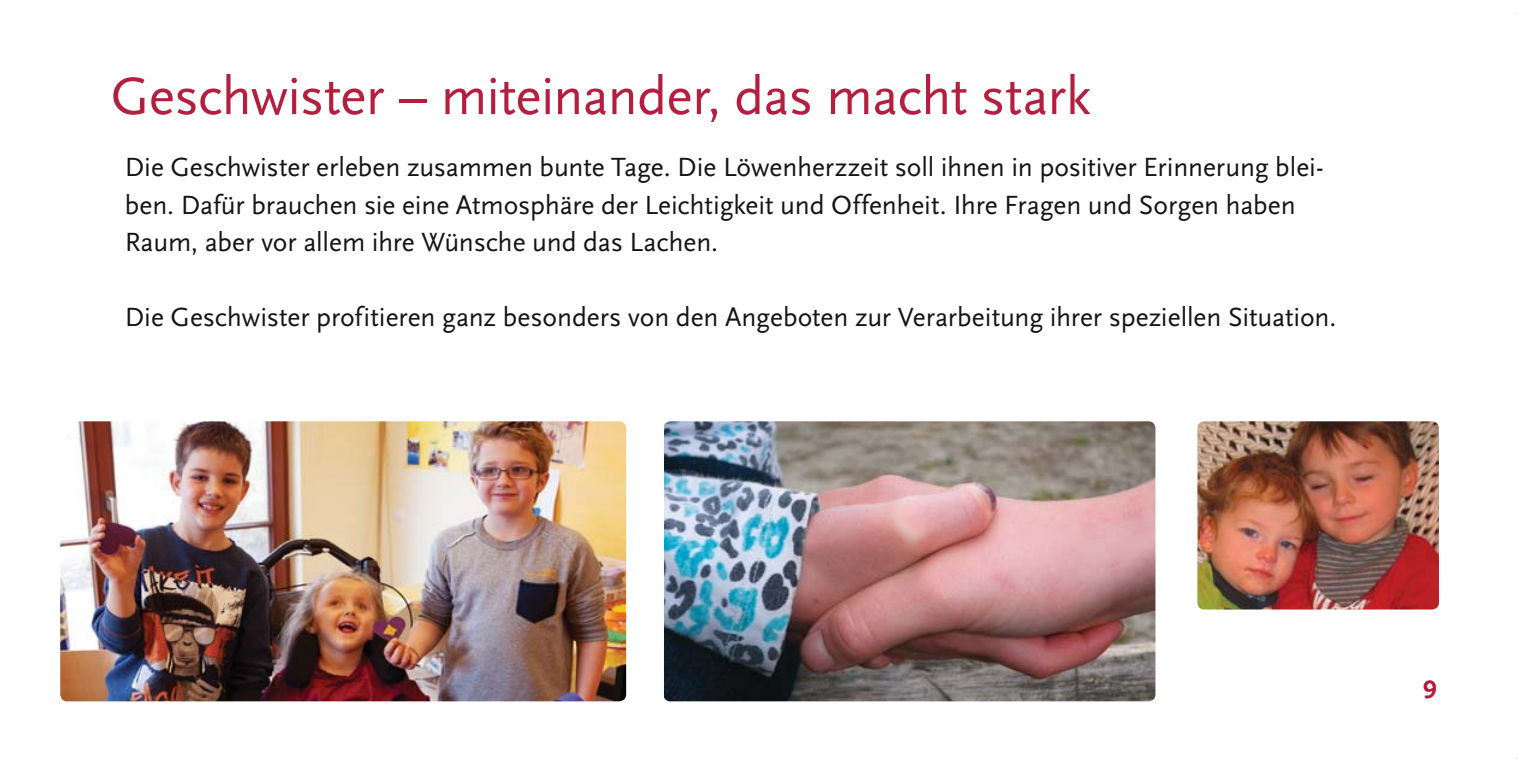
<style>
.page{position:relative;width:1518px;height:773px;background:#fff}
.page>*{position:absolute;margin:0;border:0;box-sizing:border-box;transform-origin:0 0}
.t1{font:55px "Scala Sans";letter-spacing:-.01em;color:#b61e3f}
.t2{font:27.5px/37.5px "Scala Sans";color:#151614}
.t3{font:700 25px "Scala Sans";color:#b61e3f}
</style>
<div class="page">
<img style="left:664px;top:421px;width:491px;height:280px">
<img style="left:60px;top:421px;width:566px;height:280px;border-radius:7px">
<img style="left:1197px;top:421px;width:242px;height:188px;border-radius:7px">
<h1 class="t1" style="left:111px;top:71px;width:982px">Geschwister – miteinander, das macht stark</h1>
<p class="t2" style="left:125px;top:150px;width:1200px">Die Geschwister erleben zusammen bunte Tage. Die Löwenherzzeit soll ihnen in positiver Erinnerung blei&shy;ben. Dafür brauchen sie eine Atmosphäre der Leichtigkeit und Offenheit. Ihre Fragen und Sorgen haben<br>Raum, aber vor allem ihre Wünsche und das Lachen.</p>
<p class="t2" style="left:125px;top:300px;width:1213px">Die Geschwister profitieren ganz besonders von den Angeboten zur Verarbeitung ihrer speziellen Situation.</p>
<p class="t3" style="left:1423px;top:670px;width:15px">9</p>
</div>
